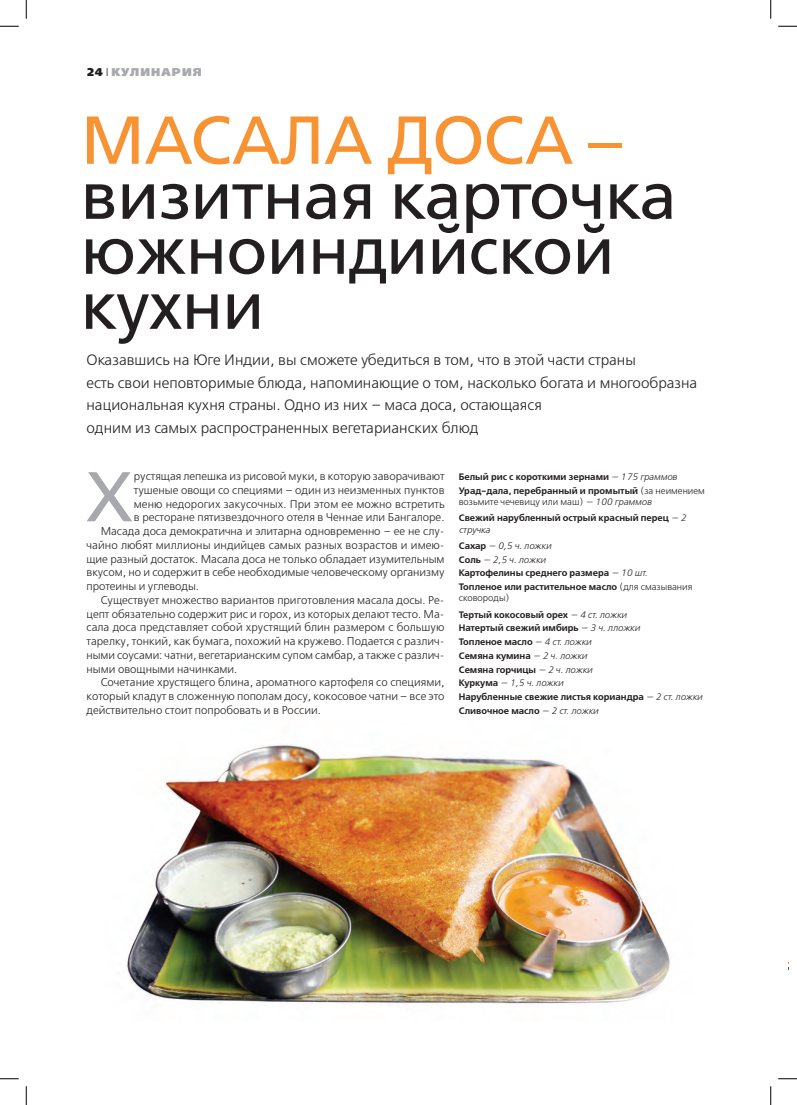
<style>
.page{position:relative;width:797px;height:1105px;background:#fff}
.page>*{position:absolute;margin:0;border:0;box-sizing:border-box;transform-origin:0 0}
.Bukva{font:70.12px "Free Set C";color:#a8a9ad}
.Title_54_46{font:67.5px/55px "Free Set C";letter-spacing:-.01em;color:#231f20}
.Title_54_46-2{font:67.5px "Free Set C";letter-spacing:-.01em;color:#f79332}
.Lid{font:15px/22.5px "Free Set Light C";color:#231f20}
.TEXT{font:11.25px/13.8px "Free Set Light C";letter-spacing:-.005em;color:#231f20;text-align:justify}
.Bukva-2{font:11.25px/13.8px "Free Set Light C";color:#231f20;text-align:justify}
.t1{font:11.25px "Free Set Extra Bold C";letter-spacing:.1em;color:#a8a9ad}
.Podpis_foto{font:9.38px/11.2px "Free Set Demi C";color:#231f20}
.Podpis_foto-2{font:9.38px/11.2px "Free Set Light C";color:#231f20}
.Podpis_foto-3{font:italic 9.38px "Free Set Light C";color:#231f20}
.s1{color:#231f20}
.s2{font-family:"Free Set Light C";color:#231f20}
.s3{font-family:"Free Set Light C";font-style:italic}
.s4{font-family:"Free Set Demi C"}
.s5{font-style:italic}
.s6{font-family:"Free Set Demi C";font-style:normal}
.s7{font-family:"Free Set Light C"}
</style>
<div class="page">
<img style="left:126px;top:744px;width:544px;height:260px">
<svg style="left:0;top:25px;width:19px;height:2px"></svg>
<svg style="left:778px;top:25px;width:19px;height:2px"></svg>
<svg style="left:0;top:1078px;width:19px;height:1px"></svg>
<svg style="left:778px;top:1078px;width:19px;height:1px"></svg>
<svg style="left:25px;top:0;width:2px;height:19px"></svg>
<svg style="left:25px;top:1086px;width:2px;height:19px"></svg>
<svg style="left:770px;top:0;width:1px;height:19px"></svg>
<svg style="left:770px;top:1086px;width:1px;height:19px"></svg>
<p class="t1" style="left:86px;top:66px;width:117px"><span class="s1">24</span> <span class="s2">I</span> КУЛИНАРИЯ</p>
<p class="Title_54_46-2" style="left:81px;top:103px;width:542px">МАСАЛА ДОСА –</p>
<p class="Title_54_46" style="left:81px;top:169px;width:597px">визитная карточка южноиндийской кухни</p>
<p class="Lid" style="left:86px;top:349px;width:612px">Оказавшись на Юге Индии, вы сможете убедиться в том, что в этой части страны<br>есть свои неповторимые блюда, напоминающие о том, насколько богата и многообразна национальная кухня страны. Одно из них – маса доса, остающаяся<br>одним из самых распространенных вегетарианских блюд</p>
<p class="Bukva" style="left:86px;top:459px;width:48px">Х</p>
<p class="Bukva-2" style="left:134px;top:470px;width:312px">рустящая лепешка из рисовой муки, в которую заворачивают тушеные овощи со специями – один из неизменных пунктов меню недорогих закусочных. При этом ее можно встретить в ресторане пятизвездочного отеля в Ченнае или Бангалоре.</p>
<p class="TEXT" style="left:86px;top:525px;width:359px;text-indent:14px">Масада доса демократична и элитарна одновременно – ее не слу&shy;чайно любят миллионы индийцев самых разных возрастов и имею&shy;щие разный достаток. Масала доса не только обладает изумительным вкусом, но и содержит в себе необходимые человеческому организму протеины и углеводы.</p>
<p class="TEXT" style="left:86px;top:594px;width:359px;text-indent:14px">Существует множество вариантов приготовления масала досы. Ре&shy;цепт обязательно содержит рис и горох, из которых делают тесто. Ма&shy;сала доса представляет собой хрустящий блин размером с большую тарелку, тонкий, как бумага, похожий на кружево. Подается с различ&shy;ными соусами: чатни, вегетарианским супом самбар, а также с различ&shy;ными овощными начинками.</p>
<p class="TEXT" style="left:86px;top:676px;width:359px;text-indent:14px">Сочетание хрустящего блина, ароматного картофеля со специями, который кладут в сложенную пополам досу, кокосовое чатни – все это действительно стоит попробовать и в России.</p>
<p class="Podpis_foto" style="left:459px;top:471px;width:220px">Белый рис с короткими зернами <span class="s3">— 175 граммов</span></p>
<p class="Podpis_foto-2" style="left:459px;top:485px;width:248px"><span class="s4">Урад-дала, перебранный и промытый</span> (за неимением возьмите чечевицу или маш) <span class="s5">— 100 граммов</span></p>
<p class="Podpis_foto" style="left:459px;top:513px;width:229px">Свежий нарубленный острый красный перец <span class="s3">— 2 стручка</span></p>
<p class="Podpis_foto-3" style="left:459px;top:541px;width:94px"><span class="s6">Сахар</span> — 0,5 ч. ложки</p>
<p class="Podpis_foto-3" style="left:459px;top:554px;width:89px"><span class="s6">Соль</span> — 2,5 ч. ложки</p>
<p class="Podpis_foto" style="left:459px;top:568px;width:190px">Картофелины среднего размера <span class="s3">— 10 шт.</span></p>
<p class="Podpis_foto" style="left:459px;top:581px;width:235px">Топленое или растительное масло <span class="s7">(для смазывания сковороды)</span></p>
<p class="Podpis_foto" style="left:459px;top:609px;width:170px">Тертый кокосовый орех <span class="s3">— 4 ст. ложки</span></p>
<p class="Podpis_foto" style="left:459px;top:623px;width:183px">Натертый свежий имбирь <span class="s3">— 3 ч. лложки</span></p>
<p class="Podpis_foto" style="left:459px;top:636px;width:134px">Топленое масло <span class="s3">— 4 ст. ложки</span></p>
<p class="Podpis_foto" style="left:459px;top:650px;width:130px">Семяна кумина <span class="s3">— 2 ч. ложки</span></p>
<p class="Podpis_foto" style="left:459px;top:664px;width:135px">Семяна горчицы <span class="s3">— 2 ч. ложки</span></p>
<p class="Podpis_foto-3" style="left:459px;top:678px;width:106px"><span class="s6">Куркума</span> — 1,5 ч. ложки</p>
<p class="Podpis_foto" style="left:459px;top:691px;width:245px">Нарубленные свежие листья кориандра <span class="s3">— 2 ст. ложки</span></p>
<p class="Podpis_foto" style="left:459px;top:705px;width:141px">Сливочное масло <span class="s3">— 2 ст. ложки</span></p>
</div>
